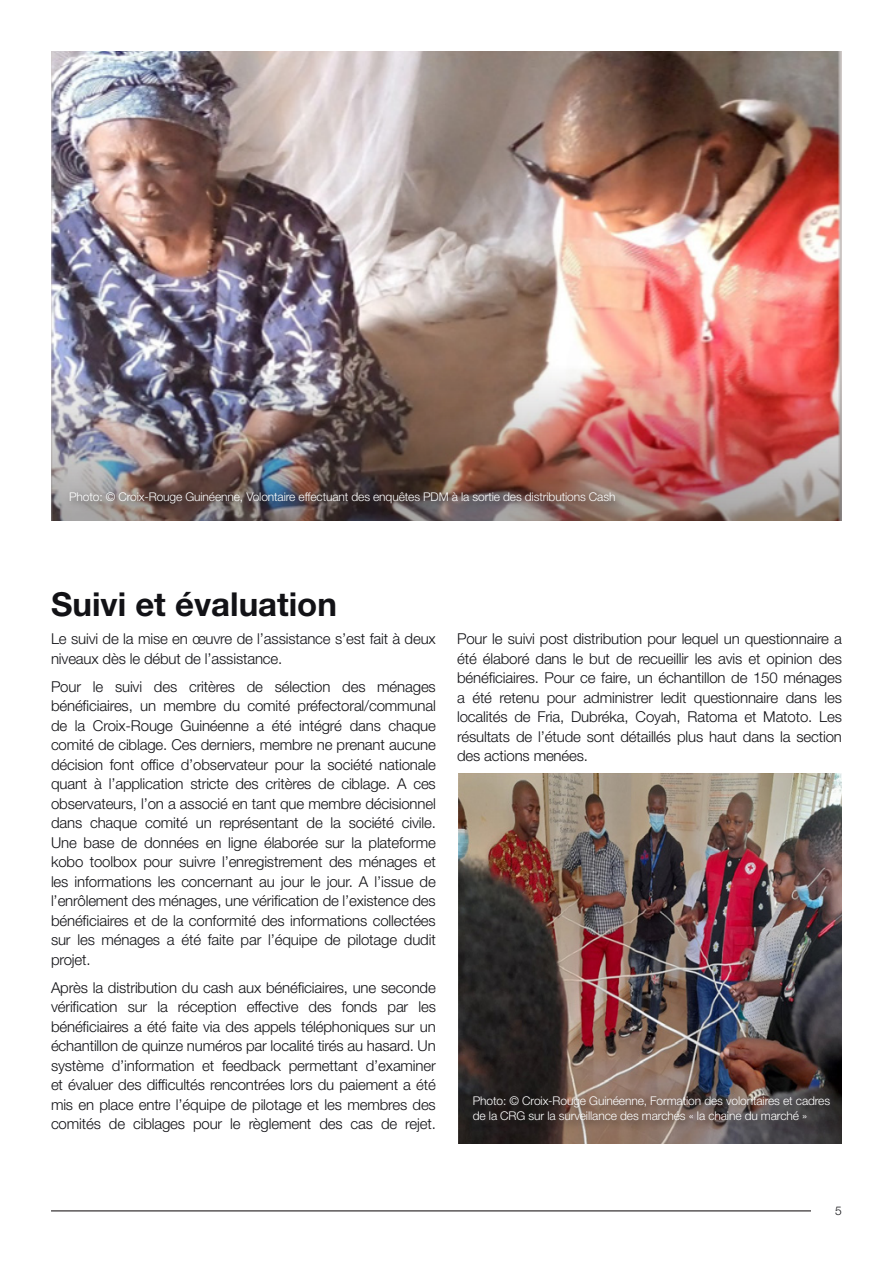
<style>
.page{position:relative;width:893px;height:1263px;background:#fff}
.page>*{position:absolute;margin:0;border:0;box-sizing:border-box;transform-origin:0 0}
.Section_sub-head_-_s{font:700 33px "Helvetica Neue LT Pro";color:#121216}
.Body_copy_-_Shadow_b{font:300 15px/19.5px "Helvetica Neue LT Pro";letter-spacing:-.01em;color:#121216;text-align:justify}
.t1{font:300 12px/15px "Helvetica Neue LT Pro";letter-spacing:-.01em;color:#fff}
.t2{font:300 12px "Helvetica Neue LT Pro";color:#121216}
</style>
<div class="page">
<hr style="left:51px;top:1210px;width:791px;height:1px;background:#231f20">
<div style="left:812px;top:1199px;width:30px;height:23px;background:#fff"></div>
<img style="left:458px;top:774px;width:384px;height:369px">
<img style="left:51px;top:51px;width:791px;height:470px">
<div style="left:65px;top:487px;width:561px;height:27px;background:#231f20;opacity:.75"></div>
<div style="left:468px;top:1091px;width:372px;height:40px;background:#231f20;opacity:.75"></div>
<p class="t1" style="left:69px;top:489px;width:548px">Photo: © Croix-Rouge Guinéenne, Volontaire effectuant des enquêtes PDM à la sortie des distributions Cash</p>
<p class="Section_sub-head_-_s" style="left:51px;top:583px;width:288px">Suivi et évaluation</p>
<p class="Body_copy_-_Shadow_b" style="left:51px;top:629px;width:386px">Le suivi de la mise en œuvre de l’assistance s’est fait à deux niveaux dès le début de l’assistance.</p>
<p class="Body_copy_-_Shadow_b" style="left:51px;top:676px;width:386px">Pour le suivi des critères de sélection des ménages bénéficiaires, un membre du comité préfectoral/communal de la Croix-Rouge Guinéenne a été intégré dans chaque comité de ciblage. Ces derniers, membre ne prenant aucune décision font office d’observateur pour la société nationale quant à l’application stricte des critères de ciblage. A ces observateurs, l’on a associé en tant que membre décisionnel dans chaque comité un représentant de la société civile.<br>Une base de données en ligne élaborée sur la plateforme kobo toolbox pour suivre l’enregistrement des ménages et les informations les concernant au jour le jour. A l’issue de l’enrôlement des ménages, une vérification de l’existence des bénéficiaires et de la conformité des informations collectées sur les ménages a été faite par l’équipe de pilotage dudit projet.</p>
<p class="Body_copy_-_Shadow_b" style="left:51px;top:977px;width:386px">Après la distribution du cash aux bénéficiaires, une seconde vérification sur la réception effective des fonds par les bénéficiaires a été faite via des appels téléphoniques sur un échantillon de quinze numéros par localité tirés au hasard. Un système d’information et feedback permettant d’examiner et évaluer des difficultés rencontrées lors du paiement a été mis en place entre l’équipe de pilotage et les membres des comités de ciblages pour le règlement des cas de rejet.</p>
<p class="Body_copy_-_Shadow_b" style="left:457px;top:629px;width:386px">Pour le suivi post distribution pour lequel un questionnaire a été élaboré dans le but de recueillir les avis et opinion des bénéficiaires. Pour ce faire, un échantillon de 150 ménages a été retenu pour administrer ledit questionnaire dans les localités de Fria, Dubréka, Coyah, Ratoma et Matoto. Les résultats de l’étude sont détaillés plus haut dans la section des actions menées.</p>
<p class="t1" style="left:473px;top:1093px;width:359px">Photo: © Croix-Rouge Guinéenne, Formation des volontaires et cadres de la CRG sur la surveillance des marchés « la chaine du marché »</p>
<p class="t2" style="left:835px;top:1203px;width:8px">5</p>
</div>
